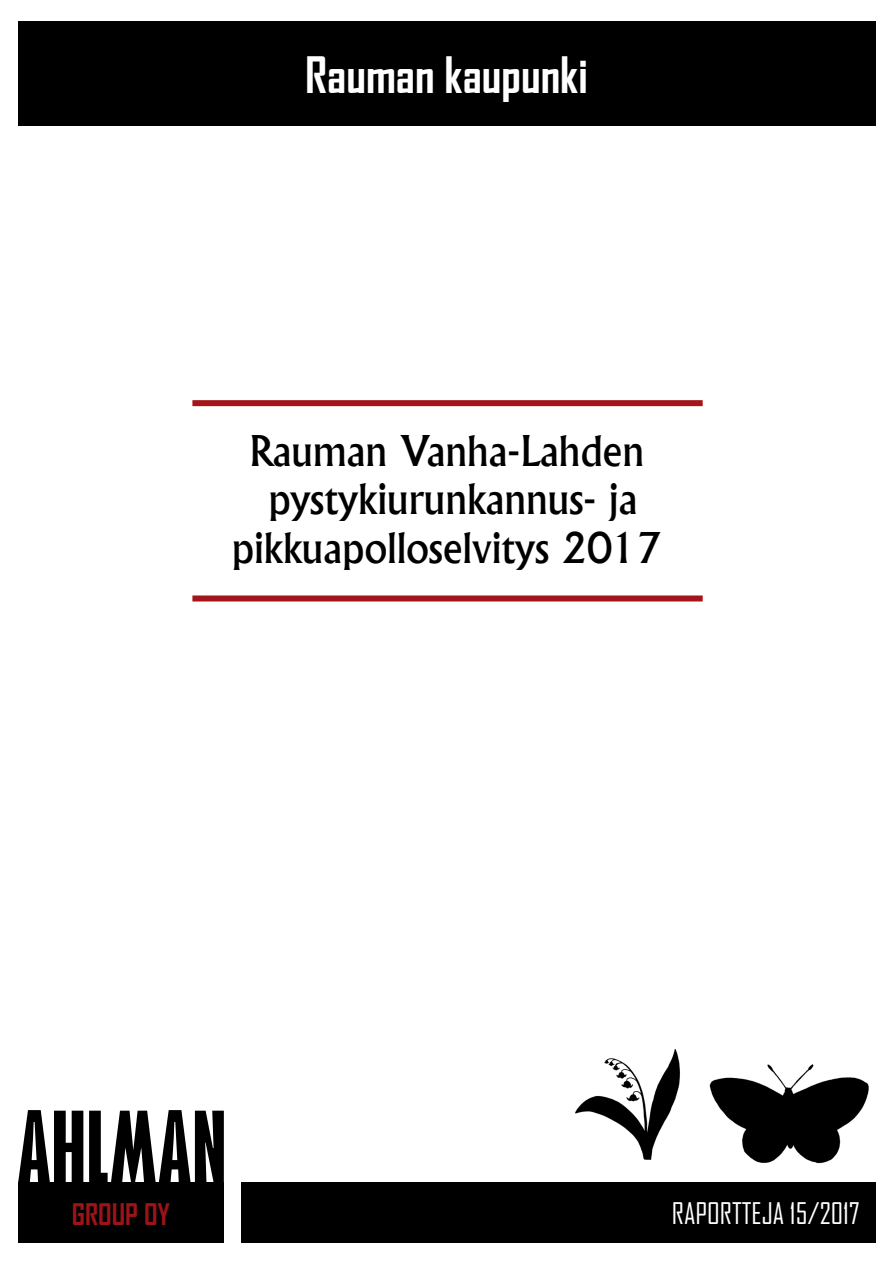
<style>
.page{position:relative;width:893px;height:1263px;background:#fff}
.page>*{position:absolute;margin:0;border:0;box-sizing:border-box;transform-origin:0 0}
.t1{font:700 extra-condensed 90px "Gill Sans";color:#000;scale:1.21 1}
.t2{font:700 48px "Agency FB";color:#fff}
.t3{font:500 40.5px "Albertus";color:#000}
.t4{font:28.5px "Agency FB";color:#fff}
.t5{font:700 28.5px "Agency FB";color:#9a1418}
</style>
<div class="page">
<div style="left:18px;top:21px;width:858px;height:104px;background:#000"></div>
<div style="left:242px;top:1182px;width:634px;height:60px;background:#000"></div>
<div style="left:18px;top:1182px;width:206px;height:60px;background:#000"></div>
<img style="left:575px;top:1049px;width:105px;height:111px">
<img style="left:709px;top:1064px;width:160px;height:100px">
<div style="left:192px;top:400px;width:511px;height:6px;background:#a3151a"></div>
<div style="left:192px;top:595px;width:511px;height:6px;background:#a3151a"></div>
<p class="t2" style="left:305px;top:45px;width:284px">Rauman kaupunki</p>
<p class="t3" style="left:249px;top:426px;width:396px">Rauman Vanha-Lahden</p>
<p class="t3" style="left:268px;top:475px;width:370px">pystykiurunkannus- ja</p>
<p class="t3" style="left:232px;top:523px;width:431px">pikkuapolloselvitys 2017</p>
<p class="t1" style="left:17px;top:1092px;width:175px">AHLMAN</p>
<p class="t5" style="left:72px;top:1197px;width:100px">GROUP OY</p>
<p class="t4" style="left:672px;top:1195px;width:189px">RAPORTTEJA 15/2017</p>
</div>
